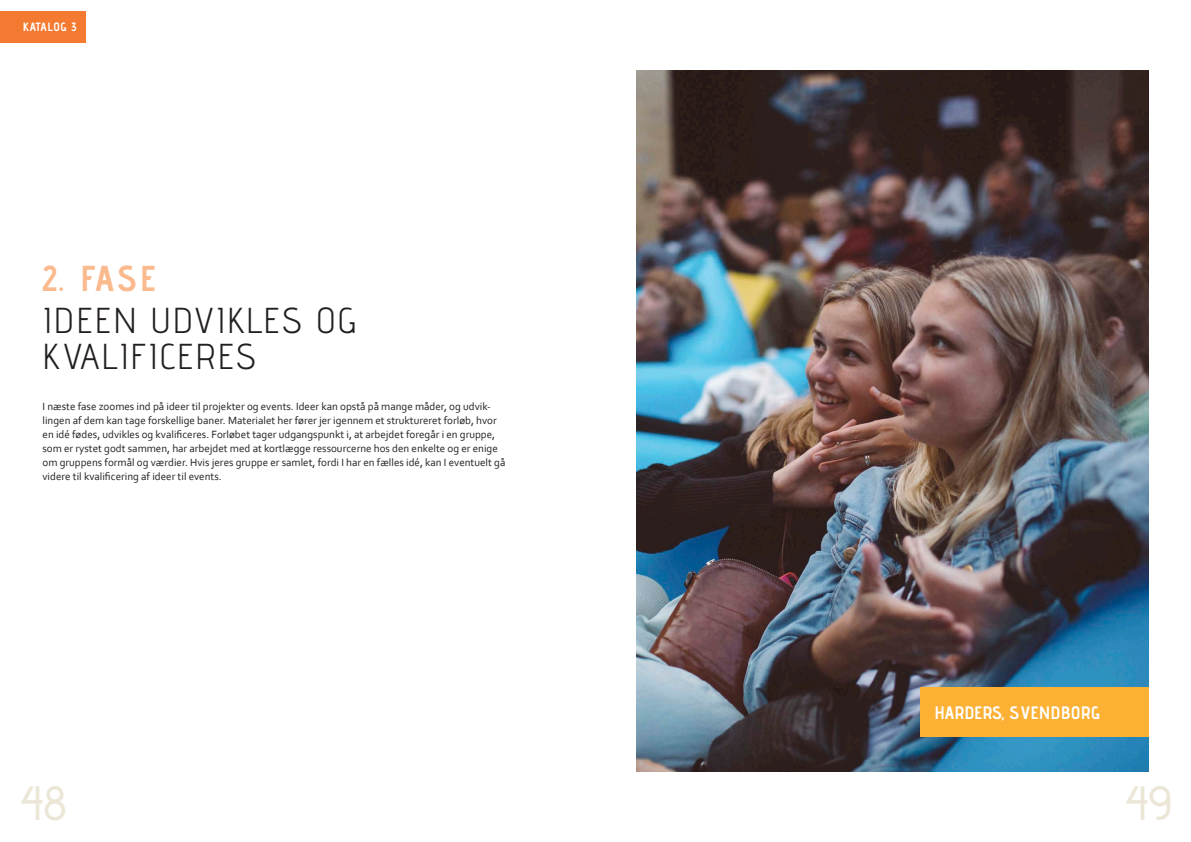
<style>
.page{position:relative;width:1191px;height:842px;background:#fff}
.page>*{position:absolute;margin:0;border:0;box-sizing:border-box;transform-origin:0 0}
.t1{font:500 48px "Advent Pro";color:#ece6d6}
.t2{font:36px/36px "Advent Pro";letter-spacing:.05em;color:#231f20}
.t3{font:700 36px "Advent Pro";color:#fbb98e}
.t4{font:700 18px "Advent Pro";color:#fff}
.t5{font:700 12px "Advent Pro";letter-spacing:.05em;color:#fff}
.t6{font:11px/14px "Corbel";color:#231f20}
</style>
<div class="page">
<img style="left:636px;top:71px;width:512px;height:700px">
<div style="left:920px;top:687px;width:228px;height:50px;background:#fcb034"></div>
<div style="left:0;top:11px;width:85px;height:32px;background:#f47a32"></div>
<p class="t5" style="left:23px;top:20px;width:55px">KATALOG 3</p>
<h2 class="t3" style="left:43px;top:257px;width:116px">2. FASE</h2>
<h2 class="t2" style="left:43px;top:301px;width:316px">IDEEN UDVIKLES OG<br>KVALIFICERES</h2>
<p class="t6" style="left:43px;top:399px;width:464px">I næste fase zoomes ind på ideer til projekter og events. Ideer kan opstå på mange måder, og udvik&shy;lingen af dem kan tage forskellige baner. Materialet her fører jer igennem et struktureret forløb, hvor en idé fødes, udvikles og kvalificeres. Forløbet tager udgangspunkt i, at arbejdet foregår i en gruppe, som er rystet godt sammen, har arbejdet med at kortlægge ressourcerne hos den enkelte og er enige om gruppens formål og værdier. Hvis jeres gruppe er samlet, fordi I har en fælles idé, kan I eventuelt gå videre til kvalificering af ideer til events.</p>
<h3 class="t4" style="left:934px;top:702px;width:168px">HARDERS, SVENDBORG</h3>
<h1 class="t1" style="left:20px;top:774px;width:48px">48</h1>
<h1 class="t1" style="left:1124px;top:774px;width:48px">49</h1>
</div>
